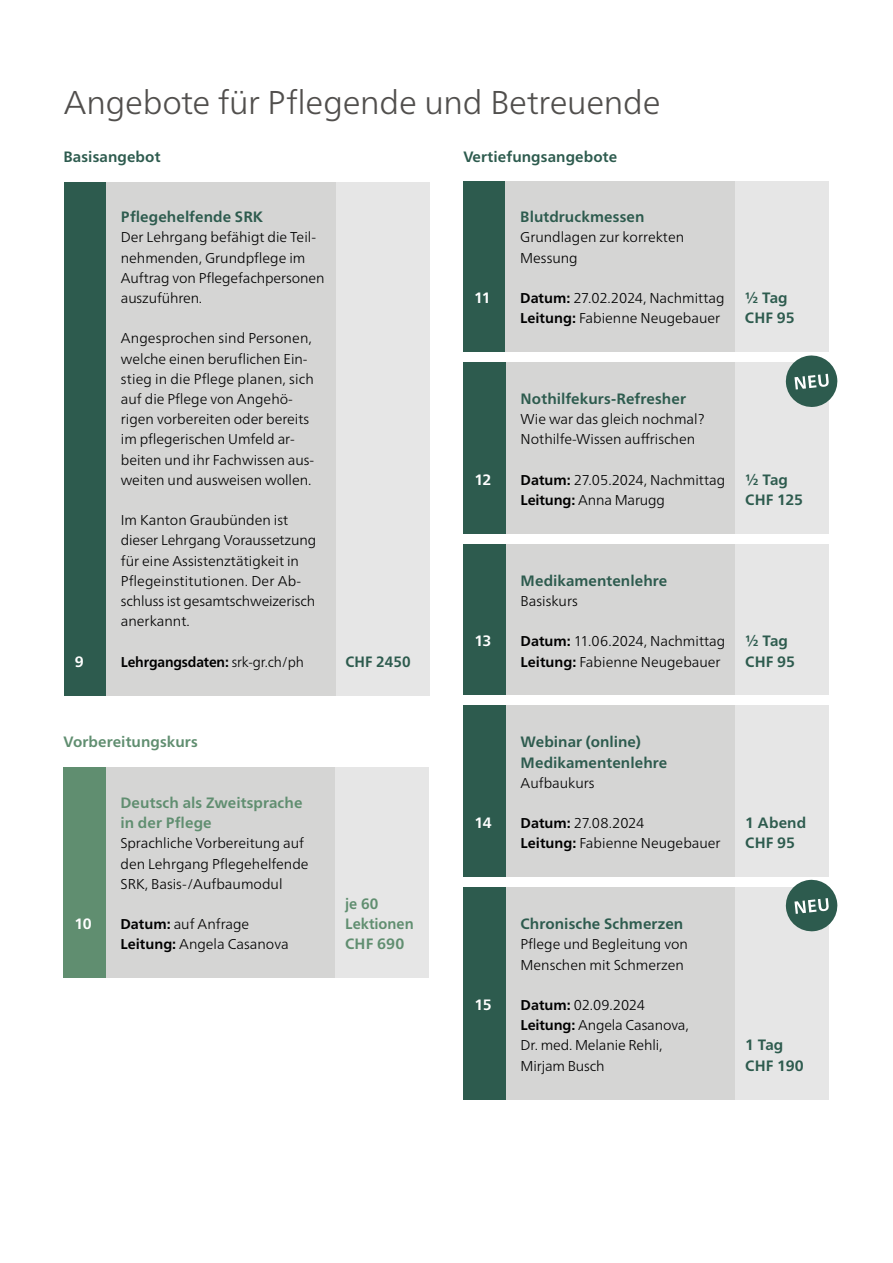
<style>
.page{position:relative;width:893px;height:1263px;background:#fff}
.page>*{position:absolute;margin:0;border:0;box-sizing:border-box;transform-origin:0 0}
.t1{font:300 33px "Frutiger Neue LTW1 G";letter-spacing:-.01em;color:#514f4d}
.t2{font:700 15px/20.2px "Frutiger Neue LTW1 G";letter-spacing:.005em;color:#2d5b4e}
.t3{font:700 15px/20.2px "Frutiger Neue LTW1 G";letter-spacing:.005em;color:#608e70}
.t4{font:700 15px/20.2px "Frutiger Neue LTW1 G";letter-spacing:.005em;color:#608e70;scale:.96 1}
.t5{font:700 15px "Frutiger Neue LTW1 G";letter-spacing:-.045em;color:#fff}
.t6{font:700 15px "Frutiger Neue LTW1 G";letter-spacing:.005em;color:#2d5b4e;scale:.96 1}
.t7{font:300 14.25px/20.2px "Frutiger Neue LTW1 G";color:#000}
.t8{font:700 14.25px "Frutiger Neue LTW1 G";letter-spacing:-.01em;color:#000;scale:.96 1}
.s1{font-weight:300}
.s2{font-weight:700}
</style>
<div class="page">
<div style="left:64px;top:182px;width:42px;height:513px;background:#2d5b4e"></div>
<div style="left:106px;top:182px;width:230px;height:513px;background:#d5d5d4"></div>
<div style="left:336px;top:182px;width:93px;height:513px;background:#e6e6e6"></div>
<div style="left:463px;top:363px;width:43px;height:171px;background:#2d5b4e"></div>
<div style="left:506px;top:363px;width:230px;height:171px;background:#d5d5d4"></div>
<div style="left:736px;top:363px;width:93px;height:171px;background:#e6e6e6"></div>
<div style="left:463px;top:887px;width:43px;height:212px;background:#2d5b4e"></div>
<div style="left:506px;top:887px;width:230px;height:212px;background:#d5d5d4"></div>
<div style="left:736px;top:887px;width:93px;height:212px;background:#e6e6e6"></div>
<div style="left:463px;top:705px;width:43px;height:172px;background:#2d5b4e"></div>
<div style="left:506px;top:705px;width:230px;height:172px;background:#d5d5d4"></div>
<div style="left:736px;top:705px;width:93px;height:172px;background:#e6e6e6"></div>
<div style="left:463px;top:182px;width:43px;height:170px;background:#2d5b4e"></div>
<div style="left:506px;top:182px;width:229px;height:170px;background:#d5d5d4"></div>
<div style="left:735px;top:182px;width:94px;height:170px;background:#e6e6e6"></div>
<div style="left:463px;top:544px;width:43px;height:151px;background:#2d5b4e"></div>
<div style="left:506px;top:544px;width:230px;height:151px;background:#d5d5d4"></div>
<div style="left:736px;top:544px;width:93px;height:151px;background:#e6e6e6"></div>
<svg style="left:784px;top:355px;width:54px;height:52px"></svg>
<svg style="left:785px;top:879px;width:53px;height:53px"></svg>
<div style="left:63px;top:767px;width:43px;height:211px;background:#608e70"></div>
<div style="left:106px;top:767px;width:230px;height:211px;background:#d5d5d4"></div>
<div style="left:336px;top:767px;width:93px;height:211px;background:#e6e6e6"></div>
<h1 class="t1" style="left:64px;top:83px;width:598px">Angebote für Pflegende und Betreuende</h1>
<p class="t2" style="left:63px;top:146px;width:99px">Basisangebot</p>
<p class="t2" style="left:463px;top:146px;width:155px">Vertiefungsangebote</p>
<p class="t5" style="left:75px;top:652px;width:10px">9</p>
<p class="t2" style="left:121px;top:207px;width:144px">Pflegehelfende SRK</p>
<p class="t7" style="left:121px;top:227px;width:205px">Der Lehrgang befähigt die Teil&shy;nehmenden, Grundpflege im<br>Auftrag von Pflegefachpersonen auszuführen.</p>
<p class="t7" style="left:121px;top:328px;width:195px">Angesprochen sind Personen, welche einen beruflichen Ein&shy;stieg in die Pflege planen, sich auf die Pflege von Angehö&shy;rigen vorbereiten oder bereits im pflegerischen Umfeld ar&shy;beiten und ihr Fachwissen aus&shy;weiten und ausweisen wollen.</p>
<p class="t7" style="left:121px;top:510px;width:197px">Im Kanton Graubünden ist dieser Lehrgang Voraussetzung für eine Assistenztätigkeit in<br>Pflegeinstitutionen. Der Ab&shy;schluss ist gesamtschweizerisch anerkannt.</p>
<p class="t8" style="left:121px;top:653px;width:192px">Lehrgangsdaten: <span class="s1">srk-gr.ch/ph</span></p>
<p class="t6" style="left:345px;top:652px;width:69px">CHF 2450</p>
<p class="t3" style="left:63px;top:732px;width:136px">Vorbereitungskurs</p>
<p class="t5" style="left:74px;top:915px;width:19px">10</p>
<p class="t3" style="left:120px;top:792px;width:183px">Deutsch als Zweitsprache in der Pflege</p>
<p class="t7" style="left:120px;top:833px;width:190px">Sprachliche Vorbereitung auf den Lehrgang Pflegehelfende<br>SRK, Basis-/Aufbaumodul</p>
<p class="t7" style="left:120px;top:914px;width:170px"><span class="s2">Datum:</span> auf Anfrage<br><span class="s2">Leitung:</span> Angela Casanova</p>
<p class="t4" style="left:345px;top:893px;width:73px">je 60<br>Lektionen<br>CHF 690</p>
<p class="t5" style="left:474px;top:289px;width:18px">11</p>
<p class="t5" style="left:474px;top:471px;width:19px">12</p>
<p class="t5" style="left:474px;top:632px;width:19px">13</p>
<p class="t5" style="left:474px;top:814px;width:19px">14</p>
<p class="t5" style="left:474px;top:996px;width:19px">15</p>
<p class="t2" style="left:520px;top:207px;width:126px">Blutdruckmessen</p>
<p class="t7" style="left:520px;top:227px;width:165px">Grundlagen zur korrekten<br>Messung</p>
<p class="t7" style="left:520px;top:288px;width:206px"><span class="s2">Datum:</span> 27.02.2024, Nachmittag<br><span class="s2">Leitung:</span> Fabienne Neugebauer</p>
<p class="t2" style="left:745px;top:288px;width:51px">½ Tag<br>CHF 95</p>
<p class="t2" style="left:521px;top:388px;width:167px">Nothilfekurs-Refresher</p>
<p class="t7" style="left:521px;top:409px;width:185px">Wie war das gleich nochmal?<br>Nothilfe-Wissen auffrischen</p>
<p class="t7" style="left:521px;top:470px;width:206px"><span class="s2">Datum:</span> 27.05.2024, Nachmittag<br><span class="s2">Leitung:</span> Anna Marugg</p>
<p class="t2" style="left:745px;top:469px;width:60px">½ Tag<br>CHF 125</p>
<p class="t2" style="left:521px;top:570px;width:148px">Medikamentenlehre</p>
<p class="t7" style="left:521px;top:591px;width:59px">Basiskurs</p>
<p class="t7" style="left:521px;top:631px;width:206px"><span class="s2">Datum:</span> 11.06.2024, Nachmittag<br><span class="s2">Leitung:</span> Fabienne Neugebauer</p>
<p class="t2" style="left:745px;top:631px;width:51px">½ Tag<br>CHF 95</p>
<p class="t2" style="left:521px;top:732px;width:148px">Webinar (online)<br>Medikamentenlehre</p>
<p class="t7" style="left:521px;top:772px;width:76px">Aufbaukurs</p>
<p class="t7" style="left:521px;top:813px;width:202px"><span class="s2">Datum:</span> 27.08.2024<br><span class="s2">Leitung:</span> Fabienne Neugebauer</p>
<p class="t2" style="left:745px;top:813px;width:62px">1 Abend<br>CHF 95</p>
<p class="t2" style="left:521px;top:914px;width:164px">Chronische Schmerzen</p>
<p class="t7" style="left:521px;top:934px;width:169px">Pflege und Begleitung von<br>Menschen mit Schmerzen</p>
<p class="t7" style="left:521px;top:995px;width:170px"><span class="s2">Datum:</span> 02.09.2024<br><span class="s2">Leitung:</span> Angela Casanova,<br>Dr. med. Melanie Rehli,<br>Mirjam Busch</p>
<p class="t2" style="left:745px;top:1035px;width:60px">1 Tag<br>CHF 190</p>
</div>
